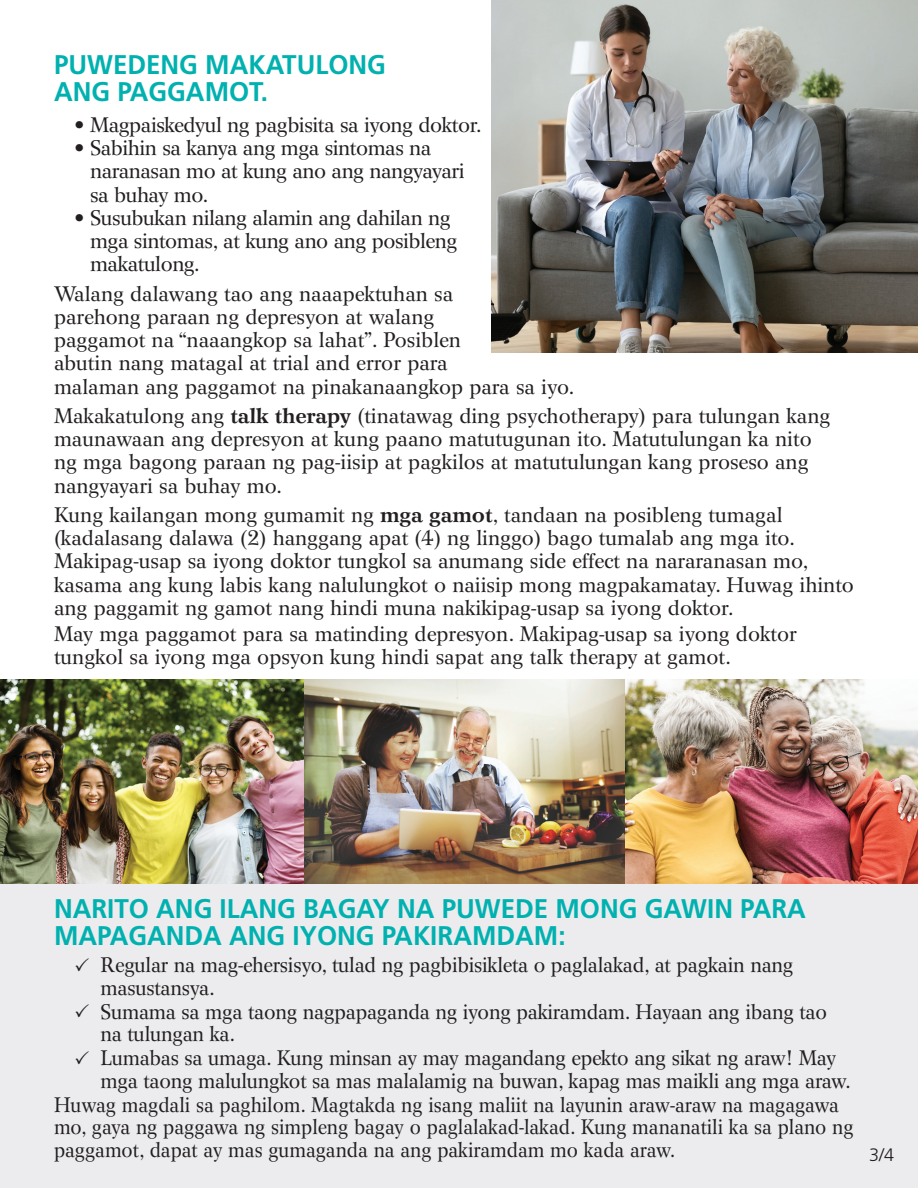
<style>
.page{position:relative;width:918px;height:1188px;background:#fff}
.page>*{position:absolute;margin:0;border:0;box-sizing:border-box;transform-origin:0 0}
.t1{font:700 27px/27px "Frutiger LT Std";color:#00b1b0;scale:.96 1}
.t2{font:21px/23.2px "Wilke LT Std";color:#231f20}
.t3{font:21px "Wilke LT Std";color:#231f20;scale:.96 1}
.t4{font:21px "Wilke LT Std";color:#231f20;scale:.93 1}
.t5{font:21px/23.2px "Wilke LT Std";letter-spacing:-.02em;color:#231f20}
.t6{font:300 18px "Frutiger LT Std";color:#231f20}
.s1{font-weight:700}
</style>
<div class="page">
<div style="left:0;top:884px;width:918px;height:304px;background:#ececee"></div>
<img style="left:491px;top:0;width:427px;height:352px">
<img style="left:0;top:679px;width:918px;height:205px">
<p class="t1" style="left:54px;top:52px;width:347px">PUWEDENG MAKATULONG<br>ANG PAGGAMOT.</p>
<p class="t5" style="left:74px;top:113px;width:409px">• Magpaiskedyul ng pagbisita sa iyong doktor.</p>
<p class="t5" style="left:90px;top:136px;width:376px;text-indent:-16px">• Sabihin sa kanya ang mga sintomas na naranasan mo at kung ano ang nangyayari sa buhay mo.</p>
<p class="t5" style="left:90px;top:206px;width:369px;text-indent:-16px">• Susubukan nilang alamin ang dahilan ng mga sintomas, at kung ano ang posibleng makatulong.</p>
<p class="t2" style="left:54px;top:282px;width:522px">Walang dalawang tao ang naaapektuhan sa<br>parehong paraan ng depresyon at walang<br>paggamot na “naaangkop sa lahat”. Posiblen<br>abutin nang matagal at trial and error para<br>malaman ang paggamot na pinakanaangkop para sa iyo.</p>
<p class="t2" style="left:54px;top:404px;width:778px">Makakatulong ang <span class="s1">talk therapy</span> (tinatawag ding psychotherapy) para tulungan kang maunawaan ang depresyon at kung paano matutugunan ito. Matutulungan ka nito ng mga bagong paraan ng pag-iisip at pagkilos at matutulungan kang proseso ang nangyayari sa buhay mo.</p>
<p class="t2" style="left:54px;top:503px;width:802px">Kung kailangan mong gumamit ng <span class="s1">mga gamot</span>, tandaan na posibleng tumagal (kadalasang dalawa (2) hanggang apat (4) ng linggo) bago tumalab ang mga ito.<br>Makipag-usap sa iyong doktor tungkol sa anumang side effect na nararanasan mo, kasama ang kung labis kang nalulungkot o naiisip mong magpakamatay. Huwag ihinto ang paggamit ng gamot nang hindi muna nakikipag-usap sa iyong doktor.</p>
<p class="t2" style="left:54px;top:622px;width:744px">May mga paggamot para sa matinding depresyon. Makipag-usap sa iyong doktor tungkol sa iyong mga opsyon kung hindi sapat ang talk therapy at gamot.</p>
<p class="t1" style="left:54px;top:895px;width:785px">NARITO ANG ILANG BAGAY NA PUWEDE MONG GAWIN PARA<br>MAPAGANDA ANG IYONG PAKIRAMDAM:</p>
<p class="t3" style="left:100px;top:953px;width:723px">Regular na mag-ehersisyo, tulad ng pagbibisikleta o paglalakad, at pagkain nang</p>
<p class="t3" style="left:100px;top:975px;width:121px">masustansya.</p>
<p class="t3" style="left:100px;top:999px;width:758px">Sumama sa mga taong nagpapaganda ng iyong pakiramdam. Hayaan ang ibang tao</p>
<p class="t3" style="left:100px;top:1022px;width:142px">na tulungan ka.</p>
<p class="t3" style="left:100px;top:1046px;width:768px">Lumabas sa umaga. Kung minsan ay may magandang epekto ang sikat ng araw! May</p>
<p class="t3" style="left:100px;top:1068px;width:784px">mga taong malulungkot sa mas malalamig na buwan, kapag mas maikli ang mga araw.</p>
<p class="t4" style="left:54px;top:1092px;width:846px">Huwag magdali sa paghilom. Magtakda ng isang maliit na layunin araw-araw na magagawa</p>
<p class="t4" style="left:54px;top:1115px;width:861px">mo, gaya ng paggawa ng simpleng bagay o paglalakad-lakad. Kung mananatili ka sa plano ng</p>
<p class="t4" style="left:54px;top:1137px;width:670px">paggamot, dapat ay mas gumaganda na ang pakiramdam mo kada araw.</p>
<p class="t6" style="left:869px;top:1145px;width:27px">3/4</p>
</div>
